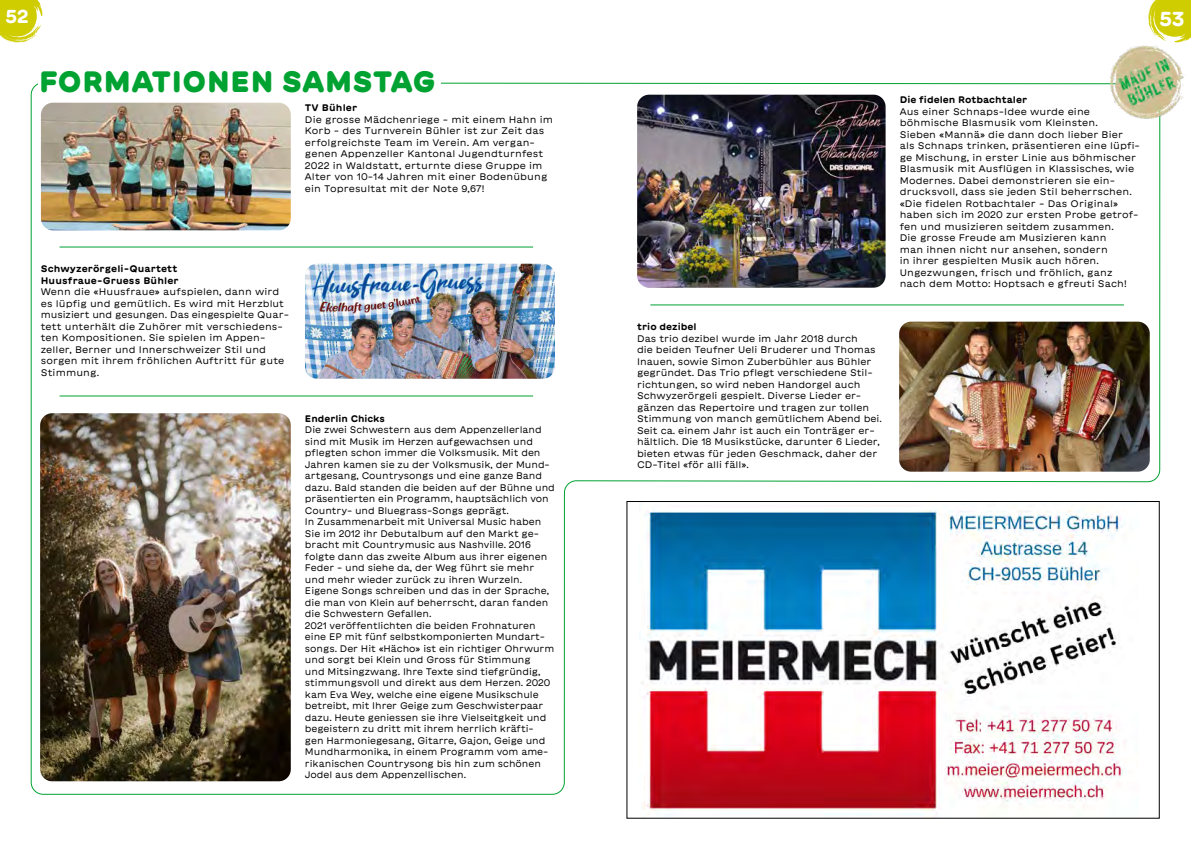
<style>
.page{position:relative;width:1191px;height:842px;background:#fff}
.page>*{position:absolute;margin:0;border:0;box-sizing:border-box;transform-origin:0 0}
.t1{font:900 29.4px "GT Maru";color:#00a231}
.t2{font:700 20.2px "GT Maru";color:#fff}
.t3{font:700 18.7px "GT Maru";color:#fff}
.t4{font:9.5px/11.5px "GT Maru";letter-spacing:-.005em;color:#000}
.t5{font:700 9.5px/11.5px "GT Maru";color:#000}
</style>
<div class="page">
<svg style="left:0;top:0;width:43px;height:43px"></svg>
<svg style="left:1148px;top:0;width:43px;height:33px"></svg>
<img style="left:643px;top:795px;width:462px;height:20px">
<img style="left:30px;top:82px;width:1130px;height:713px">
<hr style="left:38px;top:81px;width:402px;height:4px;background:#fff">
<img style="left:1096px;top:33px;width:95px;height:94px">
<h3 class="t3" style="left:5px;top:5px;width:25px">52</h3>
<h2 class="t2" style="left:1159px;top:6px;width:26px">53</h2>
<h1 class="t1" style="left:39px;top:63px;width:399px">FORMATIONEN SAMSTAG</h1>
<p class="t5" style="left:305px;top:102px;width:54px">TV Bühler</p>
<p class="t4" style="left:305px;top:113px;width:250px">Die grosse Mädchenriege - mit einem Hahn im Korb - des Turnverein Bühler ist zur Zeit das erfolgreichste Team im Verein. Am vergan&shy;genen Appenzeller Kantonal Jugendturnfest 2022 in Waldstatt, erturnte diese Gruppe im Alter von 10-14 Jahren mit einer Bodenübung ein Topresultat mit der Note 9,67!</p>
<p class="t5" style="left:41px;top:263px;width:139px">Schwyzerörgeli-Quartett<br>Huusfraue-Gruess Bühler</p>
<p class="t4" style="left:41px;top:286px;width:250px">Wenn die «Huusfraue» aufspielen, dann wird es lüpfig und gemütlich. Es wird mit Herzblut musiziert und gesungen. Das eingespielte Quar&shy;tett unterhält die Zuhörer mit verschiedens&shy;ten Kompositionen. Sie spielen im Appen&shy;zeller, Berner und Innerschweizer Stil und sorgen mit ihrem fröhlichen Auftritt für gute Stimmung.</p>
<p class="t5" style="left:305px;top:412px;width:82px">Enderlin Chicks</p>
<p class="t4" style="left:305px;top:424px;width:251px">Die zwei Schwestern aus dem Appenzellerland sind mit Musik im Herzen aufgewachsen und pflegten schon immer die Volksmusik. Mit den Jahren kamen sie zu der Volksmusik, der Mund&shy;artgesang, Countrysongs und eine ganze Band dazu. Bald standen die beiden auf der Bühne und präsentierten ein Programm, hauptsächlich von Country- und Bluegrass-Songs geprägt.<br>In Zusammenarbeit mit Universal Music haben Sie im 2012 ihr Debutalbum auf den Markt ge&shy;bracht mit Countrymusic aus Nashville. 2016 folgte dann das zweite Album aus ihrer eigenen Feder - und siehe da, der Weg führt sie mehr und mehr wieder zurück zu ihren Wurzeln.<br>Eigene Songs schreiben und das in der Sprache, die man von Klein auf beherrscht, daran fanden die Schwestern Gefallen.<br>2021 veröffentlichten die beiden Frohnaturen eine EP mit fünf selbstkomponierten Mundart&shy;songs. Der Hit «Hächo» ist ein richtiger Ohrwurm und sorgt bei Klein und Gross für Stimmung<br>und Mitsingzwang. Ihre Texte sind tiefgründig, stimmungsvoll und direkt aus dem Herzen. 2020 kam Eva Wey, welche eine eigene Musikschule betreibt, mit Ihrer Geige zum Geschwisterpaar dazu. Heute geniessen sie ihre Vielseitgkeit und begeistern zu dritt mit ihrem herrlich kräfti-<br>gen Harmoniegesang, Gitarre, Gajon, Geige und Mundharmonika, in einem Programm vom ame&shy;rikanischen Countrysong bis hin zum schönen Jodel aus dem Appenzellischen.</p>
<p class="t5" style="left:637px;top:321px;width:61px">trio dezibel</p>
<p class="t4" style="left:637px;top:332px;width:246px">Das trio dezibel wurde im Jahr 2018 durch<br>die beiden Teufner Ueli Bruderer und Thomas Inauen, sowie Simon Zuberbühler aus Bühler gegründet. Das Trio pflegt verschiedene Stil&shy;richtungen, so wird neben Handorgel auch Schwyzerörgeli gespielt. Diverse Lieder er&shy;gänzen das Repertoire und tragen zur tollen Stimmung von manch gemütlichem Abend bei.<br>Seit ca. einem Jahr ist auch ein Tonträger er&shy;hältlich. Die 18 Musikstücke, darunter 6 Lieder, bieten etwas für jeden Geschmack, daher der CD-Titel «för alli fäll».</p>
<p class="t5" style="left:899px;top:94px;width:129px">Die fidelen Rotbachtaler</p>
<p class="t4" style="left:899px;top:105px;width:242px">Aus einer Schnaps-Idee wurde eine böhmische Blasmusik vom Kleinsten.<br>Sieben «Mannä» die dann doch lieber Bier als Schnaps trinken, präsentieren eine lüpfi&shy;ge Mischung, in erster Linie aus böhmischer Blasmusik mit Ausflügen in Klassisches, wie Modernes. Dabei demonstrieren sie ein&shy;drucksvoll, dass sie jeden Stil beherrschen. «Die fidelen Rotbachtaler - Das Original» haben sich im 2020 zur ersten Probe getrof&shy;fen und musizieren seitdem zusammen.<br>Die grosse Freude am Musizieren kann<br>man ihnen nicht nur ansehen, sondern<br>in ihrer gespielten Musik auch hören.<br>Ungezwungen, frisch und fröhlich, ganz nach dem Motto: Hoptsach e gfreuti Sach!</p>
</div>
